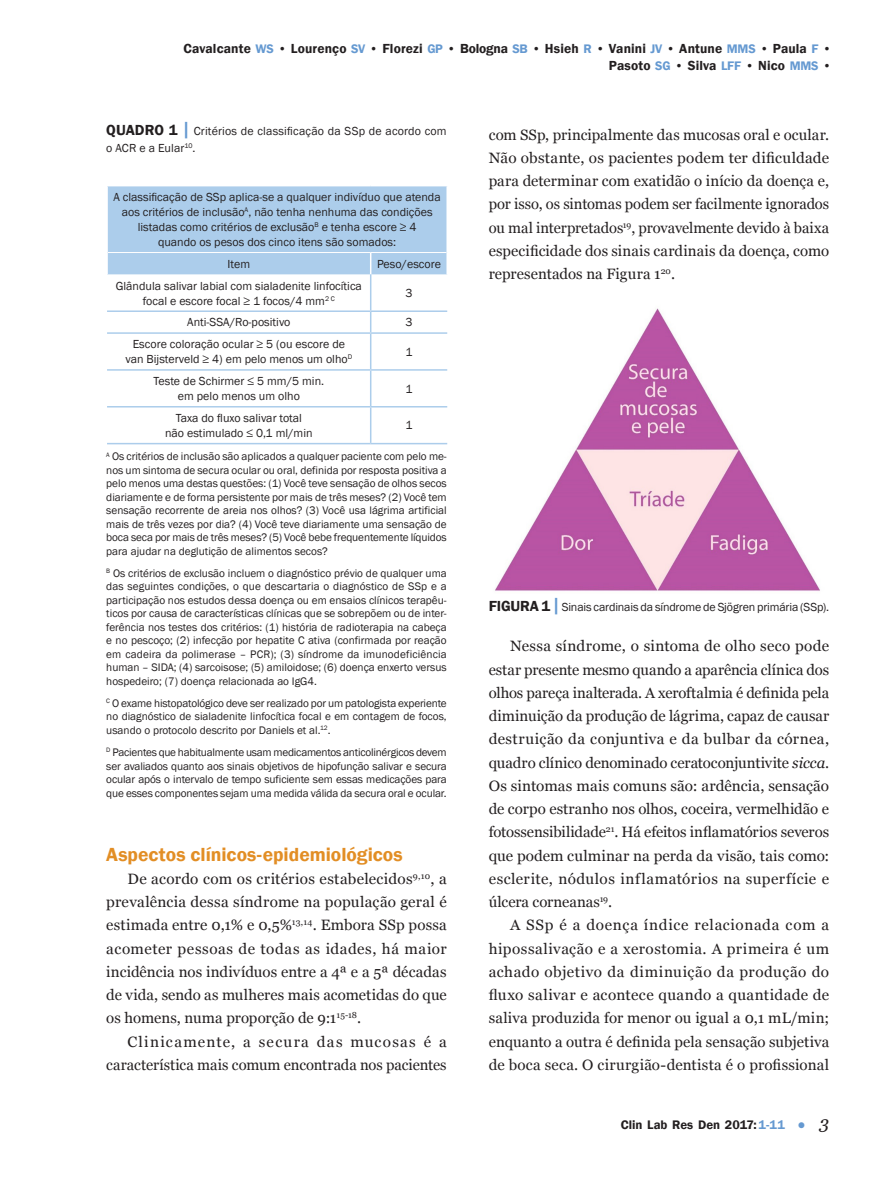
<style>
.page{position:relative;width:893px;height:1191px;background:#fff}
.page>*{position:absolute;margin:0;border:0;box-sizing:border-box;transform-origin:0 0}
._2_3_1_Sub_2{font:600 19.5px "Franklin Gothic";color:#e28e25}
._2_1_CORPO_TEXTO{font:15px/23.2px "Georgia";letter-spacing:.01em;color:#231f20;text-align:justify}
.t1{font:600 13.5px/17.2px "Franklin Gothic";letter-spacing:.01em;color:#231f20;text-align:right}
.t2{font:600 12.75px "Franklin Gothic";color:#231f20}
._3_5_Tab_Texto_Centr{font:12px/15px "Franklin Gothic";color:#231f20;text-align:center}
._3_4_Tab_título{font:12px/16.5px "Franklin Gothic";letter-spacing:.01em;color:#231f20}
._3_1_Legenda_abaixo{font:12px "Franklin Gothic";letter-spacing:-.01em;color:#231f20}
._3_9_Tab_Nota{font:11.25px/13.5px "Franklin Gothic";color:#231f20;text-align:justify}
.s1{font-size:12.75px;color:#6599d1}
.s2{font-size:12.75px}
.s3{font-weight:600;font-size:15px}
.s4{font-weight:600;font-size:19.5px;color:#6599d1}
.s5{font-style:italic}
.s6{color:#6599d1}
.s7{font-weight:400;font-size:13.5px;color:#6599d1}
.s8{font-family:"Georgia";font-weight:400;font-style:italic;font-size:18px}
</style>
<div class="page">
<div style="left:108px;top:186px;width:338px;height:88px;background:#accdeb"></div>
<hr style="left:370px;top:274px;width:1px;height:36px;background:#accdeb">
<hr style="left:107px;top:310px;width:264px;height:2px;background:#accdeb">
<hr style="left:371px;top:310px;width:76px;height:2px;background:#accdeb">
<svg style="left:370px;top:312px;width:1px;height:20px"></svg>
<hr style="left:107px;top:332px;width:264px;height:2px;background:#accdeb">
<hr style="left:371px;top:332px;width:76px;height:2px;background:#accdeb">
<hr style="left:370px;top:334px;width:1px;height:35px;background:#accdeb">
<hr style="left:107px;top:369px;width:264px;height:2px;background:#accdeb">
<hr style="left:371px;top:369px;width:76px;height:2px;background:#accdeb">
<hr style="left:370px;top:371px;width:1px;height:35px;background:#accdeb">
<hr style="left:107px;top:406px;width:264px;height:1px;background:#accdeb">
<hr style="left:371px;top:406px;width:76px;height:1px;background:#accdeb">
<hr style="left:370px;top:407px;width:1px;height:36px;background:#accdeb">
<hr style="left:107px;top:443px;width:264px;height:1px;background:#accdeb">
<hr style="left:371px;top:443px;width:76px;height:1px;background:#accdeb">
<hr style="left:108px;top:252px;width:263px;height:1px;background:#fff">
<hr style="left:371px;top:252px;width:75px;height:1px;background:#fff">
<img style="left:495px;top:308px;width:325px;height:283px">
<p class="t1" style="left:183px;top:40px;width:649px">Cavalcante <span class="s1">WS</span> <span class="s2">•</span> Lourenço <span class="s1">SV</span> <span class="s2">•</span> Florezi <span class="s1">GP</span> <span class="s2">•</span> Bologna <span class="s1">SB</span> <span class="s2">•</span> Hsieh <span class="s1">R</span> <span class="s2">•</span> Vanini <span class="s1">JV</span> <span class="s2">•</span> Antune <span class="s1">MMS</span> <span class="s2">•</span> Paula <span class="s1">F</span> <span class="s2">•<br></span>Pasoto <span class="s1">SG</span> <span class="s2">•</span> Silva <span class="s1">LFF</span> <span class="s2">•</span> Nico <span class="s1">MMS</span> <span class="s2">•</span></p>
<p class="_3_4_Tab_título" style="left:106px;top:123px;width:342px"><span class="s3">QUADRO 1</span> <span class="s4">|</span> Critérios de classificação da SSp de acordo com o ACR e a Eular<sup>10</sup>.</p>
<p class="_3_5_Tab_Texto_Centr" style="left:114px;top:189px;width:329px">A classificação de SSp aplica-se a qualquer indivíduo que atenda aos critérios de inclusão<sup>A</sup>, não tenha nenhuma das condições listadas como critérios de exclusão<sup>B</sup> e tenha escore ≥ 4<br>quando os pesos dos cinco itens são somados:</p>
<p class="_3_5_Tab_Texto_Centr" style="left:228px;top:256px;width:24px">Item</p>
<p class="_3_5_Tab_Texto_Centr" style="left:377px;top:256px;width:65px">Peso/escore</p>
<p class="_3_5_Tab_Texto_Centr" style="left:116px;top:278px;width:248px">Glândula salivar labial com sialadenite linfocítica focal e escore focal ≥ 1 focos/4 mm<sup>2</sup> <sup>C</sup></p>
<p class="_3_5_Tab_Texto_Centr" style="left:405px;top:286px;width:9px">3</p>
<p class="_3_5_Tab_Texto_Centr" style="left:187px;top:315px;width:105px">Anti-SSA/Ro-positivo</p>
<p class="_3_5_Tab_Texto_Centr" style="left:405px;top:315px;width:9px">3</p>
<p class="_3_5_Tab_Texto_Centr" style="left:125px;top:337px;width:228px">Escore coloração ocular ≥ 5 (ou escore de van Bijsterveld ≥ 4) em pelo menos um olho<sup>D</sup></p>
<p class="_3_5_Tab_Texto_Centr" style="left:405px;top:344px;width:9px">1</p>
<p class="_3_5_Tab_Texto_Centr" style="left:154px;top:374px;width:172px">Teste de Schirmer ≤ 5 mm/5 min. em pelo menos um olho</p>
<p class="_3_5_Tab_Texto_Centr" style="left:405px;top:381px;width:9px">1</p>
<p class="_3_5_Tab_Texto_Centr" style="left:165px;top:411px;width:149px">Taxa do fluxo salivar total não estimulado ≤ 0,1 ml/min</p>
<p class="_3_5_Tab_Texto_Centr" style="left:405px;top:418px;width:9px">1</p>
<p class="_3_9_Tab_Nota" style="left:106px;top:450px;width:342px"><sup>A</sup> Os critérios de inclusão são aplicados a qualquer paciente com pelo me&shy;nos um sintoma de secura ocular ou oral, definida por resposta positiva a pelo menos uma destas questões: (1) Você teve sensação de olhos secos diariamente e de forma persistente por mais de três meses? (2) Você tem sensação recorrente de areia nos olhos? (3) Você usa lágrima artificial mais de três vezes por dia? (4) Você teve diariamente uma sensação de boca seca por mais de três meses? (5) Você bebe frequentemente líquidos para ajudar na deglutição de alimentos secos?</p>
<p class="_3_9_Tab_Nota" style="left:106px;top:566px;width:342px"><sup>B</sup> Os critérios de exclusão incluem o diagnóstico prévio de qualquer uma das seguintes condições, o que descartaria o diagnóstico de SSp e a participação nos estudos dessa doença ou em ensaios clínicos terapêu&shy;ticos por causa de características clínicas que se sobrepõem ou de inter&shy;ferência nos testes dos critérios: (1) história de radioterapia na cabeça e no pescoço; (2) infecção por hepatite C ativa (confirmada por reação em cadeira da polimerase – PCR); (3) síndrome da imunodeficiência human – SIDA; (4) sarcoisose; (5) amiloidose; (6) doença enxerto versus hospedeiro; (7) doença relacionada ao IgG4.</p>
<p class="_3_9_Tab_Nota" style="left:106px;top:696px;width:342px"><sup>C</sup> O exame histopatológico deve ser realizado por um patologista experiente no diagnóstico de sialadenite linfocítica focal e em contagem de focos, usando o protocolo descrito por Daniels et al.<sup>12</sup>.</p>
<p class="_3_9_Tab_Nota" style="left:106px;top:745px;width:342px"><sup>D</sup> Pacientes que habitualmente usam medicamentos anticolinérgicos devem ser avaliados quanto aos sinais objetivos de hipofunção salivar e secura ocular após o intervalo de tempo suficiente sem essas medicações para que esses componentes sejam uma medida válida da secura oral e ocular.</p>
<p class="_2_3_1_Sub_2" style="left:106px;top:842px;width:298px">Aspectos clínicos-epidemiológicos</p>
<p class="_2_1_CORPO_TEXTO" style="left:106px;top:866px;width:342px;text-indent:21px">De acordo com os critérios estabelecidos<sup>9,10</sup>, a prevalência dessa síndrome na população geral é estimada entre 0,1% e 0,5%<sup>13,14</sup>. Embora SSp possa acometer pessoas de todas as idades, há maior incidência nos indivíduos entre a 4ª e a 5ª décadas de vida, sendo as mulheres mais acometidas do que os homens, numa proporção de 9:1<sup>15-18</sup>.</p>
<p class="_2_1_CORPO_TEXTO" style="left:106px;top:1029px;width:342px;text-align:right">Clinicamente, a secura das mucosas é a característica mais comum encontrada nos pacientes</p>
<p class="_2_1_CORPO_TEXTO" style="left:489px;top:122px;width:342px">com SSp, principalmente das mucosas oral e ocular.<br>Não obstante, os pacientes podem ter dificuldade para determinar com exatidão o início da doença e, por isso, os sintomas podem ser facilmente ignorados ou mal interpretados<sup>19</sup>, provavelmente devido à baixa especificidade dos sinais cardinais da doença, como representados na Figura 1<sup>20</sup>.</p>
<p class="_3_1_Legenda_abaixo" style="left:489px;top:600px;width:342px"><span class="s3">FIGURA 1</span> <span class="s4">|</span> Sinais cardinais da síndrome de Sjögren primária (SSp).</p>
<p class="_2_1_CORPO_TEXTO" style="left:489px;top:634px;width:342px;text-indent:21px">Nessa síndrome, o sintoma de olho seco pode estar presente mesmo quando a aparência clínica dos olhos pareça inalterada. A xeroftalmia é definida pela diminuição da produção de lágrima, capaz de causar destruição da conjuntiva e da bulbar da córnea, quadro clínico denominado ceratoconjuntivite <span class="s5">sicca</span>.<br>Os sintomas mais comuns são: ardência, sensação de corpo estranho nos olhos, coceira, vermelhidão e fotossensibilidade<sup>21</sup>. Há efeitos inflamatórios severos que podem culminar na perda da visão, tais como: esclerite, nódulos inflamatórios na superfície e úlcera corneanas<sup>19</sup>.</p>
<p class="_2_1_CORPO_TEXTO" style="left:489px;top:913px;width:342px;text-indent:21px">A SSp é a doença índice relacionada com a hipossalivação e a xerostomia. A primeira é um achado objetivo da diminuição da produção do fluxo salivar e acontece quando a quantidade de saliva produzida for menor ou igual a 0,1 mL/min; enquanto a outra é definida pela sensação subjetiva de boca seca. O cirurgião-dentista é o profissional</p>
<p class="t2" style="left:621px;top:1117px;width:210px">Clin Lab Res Den 2017:<span class="s6">1-11</span> <span class="s7">●</span> <span class="s8">3</span></p>
</div>
